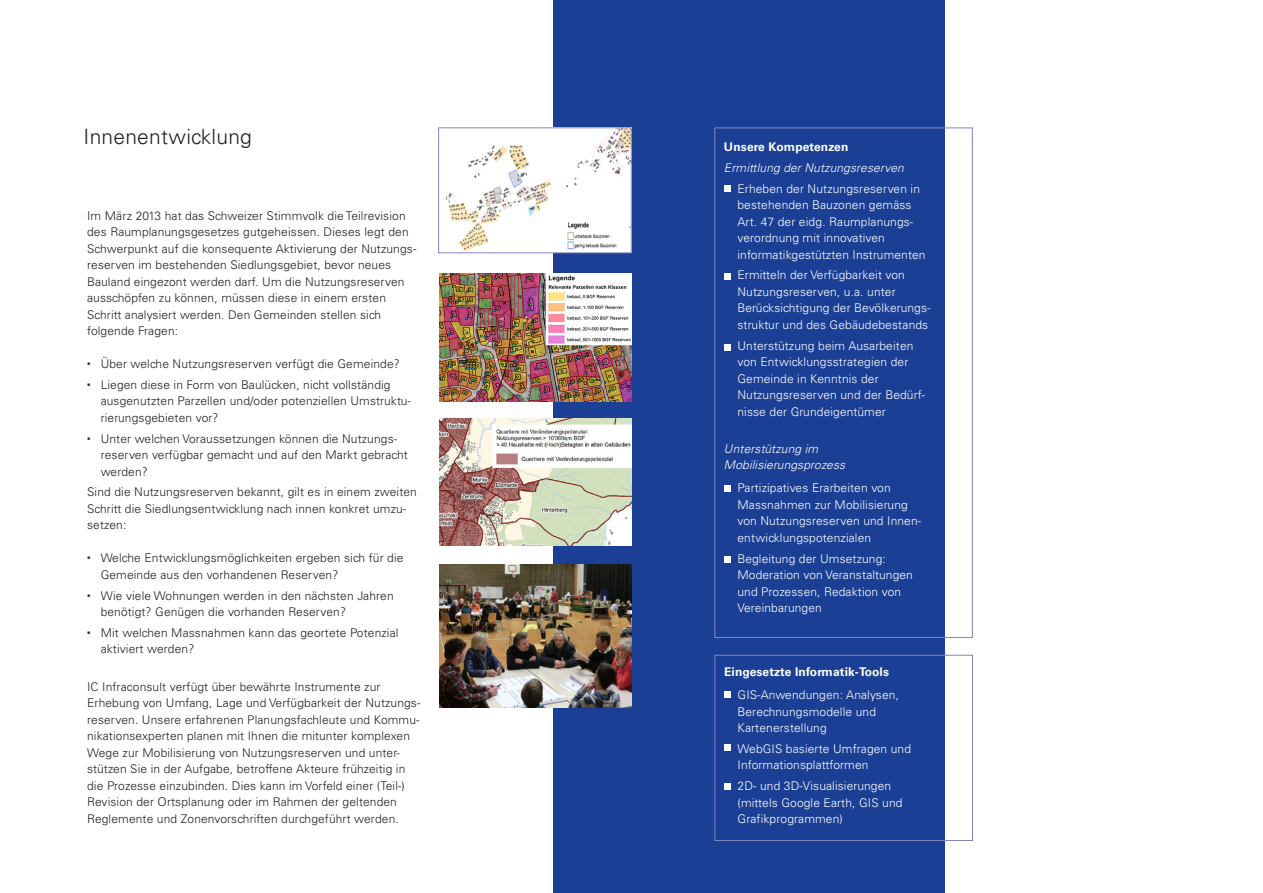
<style>
.page{position:relative;width:1263px;height:893px;background:#fff}
.page>*{position:absolute;margin:0;border:0;box-sizing:border-box;transform-origin:0 0}
.Titel_innen{font:300 21px "Univers LT Std";letter-spacing:.01em;color:#231f20}
.Fliesstext{font:300 12px/16.5px "Univers LT Std";letter-spacing:.01em;color:#231f20}
.t1{font:300 12px/16.5px "Univers LT Std";letter-spacing:.01em;color:#fff}
.t2{font:italic 300 12px/16.5px "Univers LT Std";letter-spacing:.01em;color:#fff}
.Text_im_Kasten{font:700 12px "Univers LT Std";letter-spacing:.01em;color:#fff}
</style>
<div class="page">
<div style="left:553px;top:0;width:391px;height:893px;background:#1b3f94"></div>
<div style="left:714px;top:128px;width:259px;height:510px;border:1px solid #8287bf"></div>
<img style="left:445px;top:130px;width:184px;height:121px">
<div style="left:438px;top:128px;width:193px;height:125px;border:1px solid #8287bf"></div>
<img style="left:439px;top:418px;width:192px;height:128px">
<div style="left:724px;top:185px;width:7px;height:7px;background:#fff"></div>
<div style="left:724px;top:273px;width:7px;height:6px;background:#fff"></div>
<div style="left:724px;top:344px;width:7px;height:7px;background:#fff"></div>
<div style="left:724px;top:485px;width:7px;height:7px;background:#fff"></div>
<div style="left:724px;top:556px;width:7px;height:7px;background:#fff"></div>
<img style="left:439px;top:274px;width:192px;height:127px">
<div style="left:714px;top:655px;width:259px;height:186px;border:1px solid #8287bf"></div>
<div style="left:724px;top:691px;width:7px;height:7px;background:#fff"></div>
<div style="left:724px;top:744px;width:7px;height:7px;background:#fff"></div>
<div style="left:724px;top:783px;width:7px;height:7px;background:#fff"></div>
<img style="left:566px;top:217px;width:62px;height:33px">
<img style="left:439px;top:564px;width:192px;height:143px">
<p class="Titel_innen" style="left:84px;top:124px;width:170px">Innenentwicklung</p>
<p class="Fliesstext" style="left:87px;top:207px;width:331px">Im März 2013 hat das Schweizer Stimmvolk die Teilrevision des Raumplanungsgesetzes gutgeheissen. Dieses legt den Schwerpunkt auf die konsequente Aktivierung der Nutzungs&shy;reserven im bestehenden Siedlungsgebiet, bevor neues Bauland eingezont werden darf. Um die Nutzungsreserven ausschöpfen zu können, müssen diese in einem ersten Schritt analysiert werden. Den Gemeinden stellen sich folgende Fragen:</p>
<p class="Fliesstext" style="left:101px;top:356px;width:301px">Über welche Nutzungsreserven verfügt die Gemeinde?</p>
<p class="Fliesstext" style="left:101px;top:376px;width:312px">Liegen diese in Form von Baulücken, nicht vollständig ausgenutzten Parzellen und/oder potenziellen Umstruktu&shy;rierungsgebieten vor?</p>
<p class="Fliesstext" style="left:101px;top:430px;width:309px">Unter welchen Voraussetzungen können die Nutzungs&shy;reserven verfügbar gemacht und auf den Markt gebracht werden?</p>
<p class="Fliesstext" style="left:87px;top:484px;width:331px">Sind die Nutzungsreserven bekannt, gilt es in einem zweiten<br>Schritt die Siedlungsentwicklung nach innen konkret umzu&shy;setzen:</p>
<p class="Fliesstext" style="left:101px;top:550px;width:304px">Welche Entwicklungsmöglichkeiten ergeben sich für die<br>Gemeinde aus den vorhandenen Reserven?</p>
<p class="Fliesstext" style="left:101px;top:587px;width:295px">Wie viele Wohnungen werden in den nächsten Jahren benötigt? Genügen die vorhanden Reserven?</p>
<p class="Fliesstext" style="left:101px;top:624px;width:299px">Mit welchen Massnahmen kann das geortete Potenzial aktiviert werden?</p>
<p class="Fliesstext" style="left:87px;top:678px;width:335px">IC Infraconsult verfügt über bewährte Instrumente zur Erhebung von Umfang, Lage und Verfügbarkeit der Nutzungs&shy;reserven. Unsere erfahrenen Planungsfachleute und Kommu&shy;nikationsexperten planen mit Ihnen die mitunter komplexen Wege zur Mobilisierung von Nutzungsreserven und unter&shy;stützen Sie in der Aufgabe, betroffene Akteure frühzeitig in die Prozesse einzubinden. Dies kann im Vorfeld einer (Teil-)<br>Revision der Ortsplanung oder im Rahmen der geltenden Reglemente und Zonenvorschriften durchgeführt werden.</p>
<p class="Text_im_Kasten" style="left:724px;top:140px;width:126px">Unsere Kompetenzen</p>
<p class="t2" style="left:724px;top:160px;width:181px">Ermittlung der Nutzungsreserven</p>
<p class="t1" style="left:737px;top:180px;width:190px">Erheben der Nutzungsreserven in bestehenden Bauzonen gemäss<br>Art. 47 der eidg. Raumplanungs&shy;verordnung mit innovativen informatikgestützten Instrumenten</p>
<p class="t1" style="left:737px;top:267px;width:195px">Ermitteln der Verfügbarkeit von Nutzungsreserven, u.a. unter Berücksichtigung der Bevölkerungs&shy;struktur und des Gebäudebestands</p>
<p class="t1" style="left:737px;top:337px;width:189px">Unterstützung beim Ausarbeiten von Entwicklungsstrategien der<br>Gemeinde in Kenntnis der<br>Nutzungsreserven und der Bedürf&shy;nisse der Grundeigentümer</p>
<p class="t2" style="left:724px;top:441px;width:123px">Unterstützung im<br>Mobilisierungsprozess</p>
<p class="t1" style="left:737px;top:480px;width:185px">Partizipatives Erarbeiten von<br>Massnahmen zur Mobilisierung von Nutzungsreserven und Innen&shy;entwicklungspotenzialen</p>
<p class="t1" style="left:737px;top:550px;width:177px">Begleitung der Umsetzung:<br>Moderation von Veranstaltungen und Prozessen, Redaktion von<br>Vereinbarungen</p>
<p class="Text_im_Kasten" style="left:724px;top:665px;width:166px">Eingesetzte Informatik-Tools</p>
<p class="t1" style="left:738px;top:687px;width:163px">GIS-Anwendungen: Analysen,<br>Berechnungsmodelle und<br>Kartenerstellung</p>
<p class="t1" style="left:738px;top:740px;width:175px">WebGIS basierte Umfragen und<br>Informationsplattformen</p>
<p class="t1" style="left:738px;top:778px;width:166px">2D- und 3D-Visualisierungen (mittels Google Earth, GIS und<br>Grafikprogrammen)</p>
</div>
